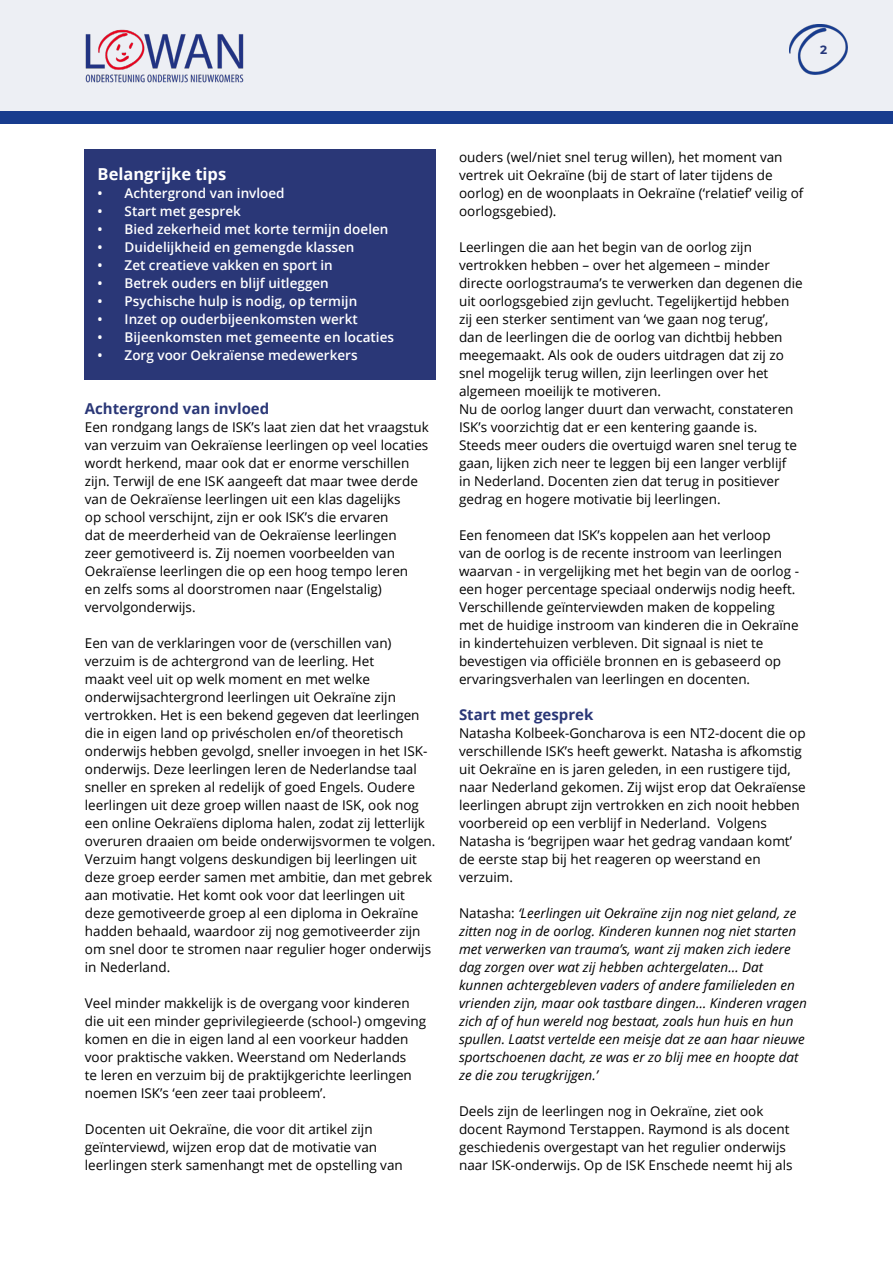
<style>
.page{position:relative;width:893px;height:1263px;background:#fff}
.page>*{position:absolute;margin:0;border:0;box-sizing:border-box;transform-origin:0 0}
.t1{font:700 16.5px "Open Sans";color:#fff}
.t2{font:700 15px "Open Sans";color:#2a3777}
.t3{font:13.5px/18px "Open Sans";color:#000}
.t4{font:italic 13.5px/18px "Open Sans";color:#000}
.t5{font:600 13.5px "Open Sans";color:#fff}
.t6{font:700 12px "Montserrat";color:#25377a}
.s1{font-style:normal}
</style>
<div class="page">
<div style="left:0;top:0;width:893px;height:115px;background:#edeff4"></div>
<img style="left:789px;top:24px;width:58px;height:50px">
<div style="left:0;top:111px;width:893px;height:13px;background:#183c8e"></div>
<img style="left:85px;top:29px;width:159px;height:54px">
<div style="left:85px;top:150px;width:351px;height:230px;background:#2a3777"></div>
<p class="t6" style="left:820px;top:41px;width:9px">2</p>
<p class="t1" style="left:98px;top:162px;width:130px">Belangrijke tips</p>
<p class="t5" style="left:98px;top:184px;width:189px">• Achtergrond van invloed</p>
<p class="t5" style="left:98px;top:202px;width:145px">• Start met gesprek</p>
<p class="t5" style="left:98px;top:220px;width:292px">• Bied zekerheid met korte termijn doelen</p>
<p class="t5" style="left:98px;top:238px;width:258px">• Duidelijkheid en gemengde klassen</p>
<p class="t5" style="left:98px;top:256px;width:237px">• Zet creatieve vakken en sport in</p>
<p class="t5" style="left:98px;top:274px;width:233px">• Betrek ouders en blijf uitleggen</p>
<p class="t5" style="left:98px;top:292px;width:261px">• Psychische hulp is nodig, op termijn</p>
<p class="t5" style="left:98px;top:310px;width:262px">• Inzet op ouderbijeenkomsten werkt</p>
<p class="t5" style="left:98px;top:328px;width:298px">• Bijeenkomsten met gemeente en locaties</p>
<p class="t5" style="left:98px;top:346px;width:262px">• Zorg voor Oekraïense medewerkers</p>
<p class="t2" style="left:85px;top:398px;width:186px">Achtergrond van invloed</p>
<p class="t3" style="left:85px;top:418px;width:346px">Een rondgang langs de ISK’s laat zien dat het vraagstuk van verzuim van Oekraïense leerlingen op veel locaties wordt herkend, maar ook dat er enorme verschillen zijn. Terwijl de ene ISK aangeeft dat maar twee derde van de Oekraïense leerlingen uit een klas dagelijks<br>op school verschijnt, zijn er ook ISK’s die ervaren<br>dat de meerderheid van de Oekraïense leerlingen<br>zeer gemotiveerd is. Zij noemen voorbeelden van Oekraïense leerlingen die op een hoog tempo leren<br>en zelfs soms al doorstromen naar (Engelstalig) vervolgonderwijs.</p>
<p class="t3" style="left:85px;top:634px;width:352px">Een van de verklaringen voor de (verschillen van) verzuim is de achtergrond van de leerling. Het<br>maakt veel uit op welk moment en met welke onderwijsachtergrond leerlingen uit Oekraïne zijn vertrokken. Het is een bekend gegeven dat leerlingen die in eigen land op privéscholen en/of theoretisch onderwijs hebben gevolgd, sneller invoegen in het ISK&shy;onderwijs. Deze leerlingen leren de Nederlandse taal sneller en spreken al redelijk of goed Engels. Oudere leerlingen uit deze groep willen naast de ISK, ook nog een online Oekraïens diploma halen, zodat zij letterlijk overuren draaien om beide onderwijsvormen te volgen.<br>Verzuim hangt volgens deskundigen bij leerlingen uit deze groep eerder samen met ambitie, dan met gebrek aan motivatie. Het komt ook voor dat leerlingen uit deze gemotiveerde groep al een diploma in Oekraïne hadden behaald, waardoor zij nog gemotiveerder zijn om snel door te stromen naar regulier hoger onderwijs in Nederland.</p>
<p class="t3" style="left:85px;top:994px;width:343px">Veel minder makkelijk is de overgang voor kinderen die uit een minder geprivilegieerde (school-) omgeving komen en die in eigen land al een voorkeur hadden voor praktische vakken. Weerstand om Nederlands<br>te leren en verzuim bij de praktijkgerichte leerlingen noemen ISK’s ‘een zeer taai probleem’.</p>
<p class="t3" style="left:85px;top:1120px;width:319px">Docenten uit Oekraïne, die voor dit artikel zijn geïnterviewd, wijzen erop dat de motivatie van leerlingen sterk samenhangt met de opstelling van</p>
<p class="t3" style="left:459px;top:148px;width:346px">ouders (wel/niet snel terug willen), het moment van vertrek uit Oekraïne (bij de start of later tijdens de oorlog) en de woonplaats in Oekraïne (‘relatief’ veilig of oorlogsgebied).</p>
<p class="t3" style="left:459px;top:238px;width:345px">Leerlingen die aan het begin van de oorlog zijn vertrokken hebben – over het algemeen – minder directe oorlogstrauma’s te verwerken dan degenen die uit oorlogsgebied zijn gevlucht. Tegelijkertijd hebben zij een sterker sentiment van ‘we gaan nog terug’,<br>dan de leerlingen die de oorlog van dichtbij hebben meegemaakt. Als ook de ouders uitdragen dat zij zo snel mogelijk terug willen, zijn leerlingen over het algemeen moeilijk te motiveren.<br>Nu de oorlog langer duurt dan verwacht, constateren ISK’s voorzichtig dat er een kentering gaande is.<br>Steeds meer ouders die overtuigd waren snel terug te gaan, lijken zich neer te leggen bij een langer verblijf<br>in Nederland. Docenten zien dat terug in positiever gedrag en hogere motivatie bij leerlingen.</p>
<p class="t3" style="left:459px;top:526px;width:341px">Een fenomeen dat ISK’s koppelen aan het verloop<br>van de oorlog is de recente instroom van leerlingen waarvan - in vergelijking met het begin van de oorlog - een hoger percentage speciaal onderwijs nodig heeft.<br>Verschillende geïnterviewden maken de koppeling met de huidige instroom van kinderen die in Oekraïne in kindertehuizen verbleven. Dit signaal is niet te bevestigen via officiële bronnen en is gebaseerd op ervaringsverhalen van leerlingen en docenten.</p>
<p class="t2" style="left:459px;top:704px;width:136px">Start met gesprek</p>
<p class="t3" style="left:459px;top:724px;width:348px">Natasha Kolbeek-Goncharova is een NT2-docent die op verschillende ISK’s heeft gewerkt. Natasha is afkomstig uit Oekraïne en is jaren geleden, in een rustigere tijd, naar Nederland gekomen. Zij wijst erop dat Oekraïense leerlingen abrupt zijn vertrokken en zich nooit hebben voorbereid op een verblijf in Nederland. Volgens Natasha is ‘begrijpen waar het gedrag vandaan komt’ de eerste stap bij het reageren op weerstand en verzuim.</p>
<p class="t4" style="left:459px;top:904px;width:349px"><span class="s1">Natasha:</span> ‘Leerlingen uit Oekraïne zijn nog niet geland, ze zitten nog in de oorlog. Kinderen kunnen nog niet starten met verwerken van trauma’s, want zij maken zich iedere dag zorgen over wat zij hebben achtergelaten… Dat kunnen achtergebleven vaders of andere familieleden en vrienden zijn, maar ook tastbare dingen… Kinderen vragen zich af of hun wereld nog bestaat, zoals hun huis en hun spullen. Laatst vertelde een meisje dat ze aan haar nieuwe sportschoenen dacht, ze was er zo blij mee en hoopte dat ze die zou terugkrijgen.’</p>
<p class="t3" style="left:459px;top:1102px;width:335px">Deels zijn de leerlingen nog in Oekraïne, ziet ook docent Raymond Terstappen. Raymond is als docent geschiedenis overgestapt van het regulier onderwijs naar ISK-onderwijs. Op de ISK Enschede neemt hij als</p>
</div>
